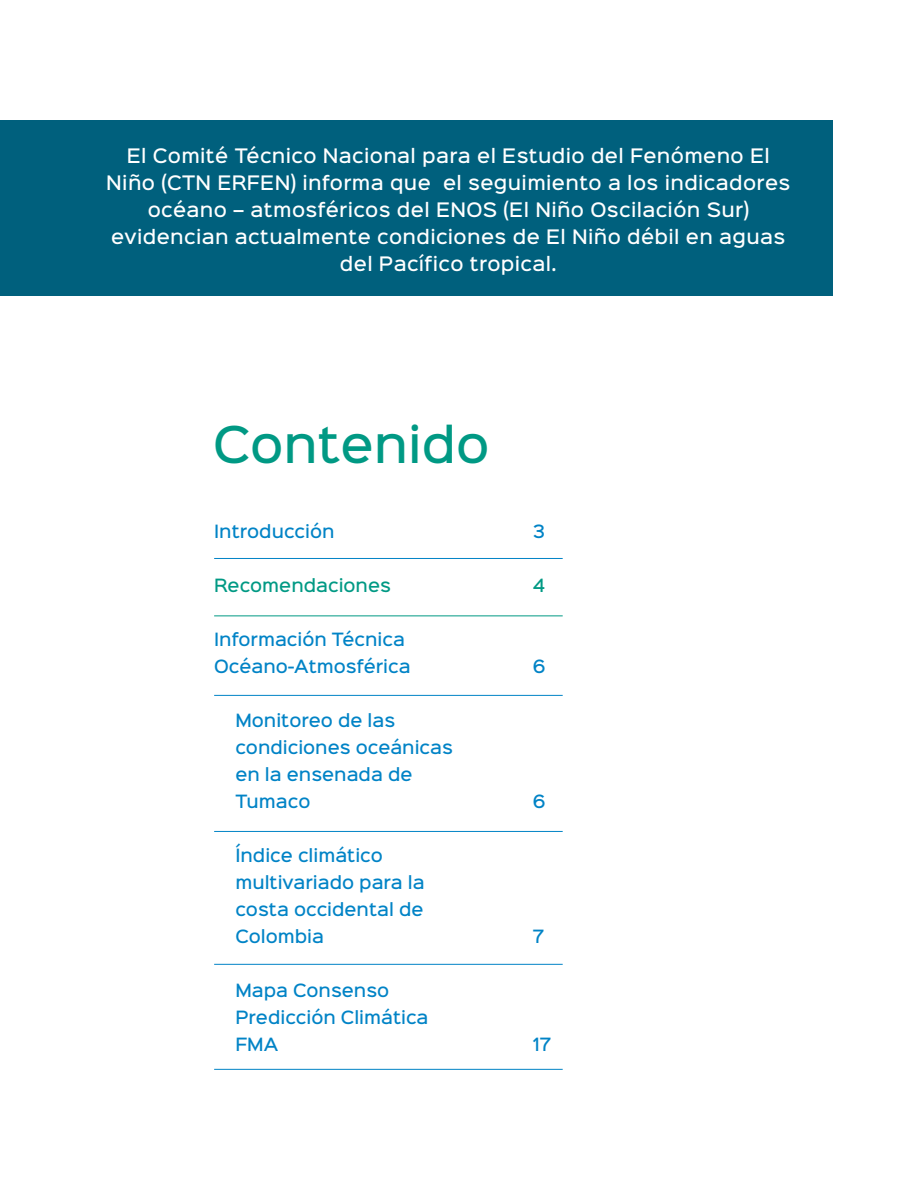
<style>
.page{position:relative;width:918px;height:1188px;background:#fff}
.page>*{position:absolute;margin:0;border:0;box-sizing:border-box;transform-origin:0 0}
.t1{font:500 45.6px "Sinkin Sans 500";color:#009984}
.t2{font:500 18px/27px "Sinkin Sans 500";letter-spacing:.02em;color:#fff;text-align:center}
.t3{font:500 16.5px/27px "Sinkin Sans 500";color:#0083c6}
.t4{font:500 16.5px "Sinkin Sans 500";color:#009984}
</style>
<div class="page">
<hr style="left:214px;top:558px;width:349px;height:1px;background:#0083c6">
<hr style="left:214px;top:616px;width:349px;height:1px;background:#009984">
<hr style="left:214px;top:695px;width:349px;height:1px;background:#0083c6">
<hr style="left:214px;top:831px;width:349px;height:1px;background:#0083c6">
<hr style="left:214px;top:964px;width:349px;height:1px;background:#0083c6">
<hr style="left:214px;top:1069px;width:349px;height:1px;background:#0083c6">
<div style="left:0;top:120px;width:833px;height:175px;background:#00607d"></div>
<p class="t2" style="left:106px;top:141px;width:686px">El Comité Técnico Nacional para el Estudio del Fenómeno El Niño (CTN ERFEN) informa que el seguimiento a los indicadores océano – atmosféricos del ENOS (El Niño Oscilación Sur) evidencian actualmente condiciones de El Niño débil en aguas del Pacífico tropical.</p>
<h1 class="t1" style="left:213px;top:405px;width:278px">Contenido</h1>
<p class="t3" style="left:214px;top:517px;width:122px">Introducción</p>
<p class="t4" style="left:214px;top:571px;width:178px">Recomendaciones</p>
<p class="t3" style="left:214px;top:625px;width:198px">Información Técnica<br>Océano-Atmosférica</p>
<p class="t3" style="left:235px;top:706px;width:219px">Monitoreo de las condiciones oceánicas en la ensenada de<br>Tumaco</p>
<p class="t3" style="left:235px;top:841px;width:191px">Índice climático multivariado para la costa occidental de<br>Colombia</p>
<p class="t3" style="left:235px;top:976px;width:195px">Mapa Consenso<br>Predicción Climática<br>FMA</p>
<p class="t3" style="left:533px;top:517px;width:14px">3</p>
<p class="t4" style="left:533px;top:571px;width:14px">4</p>
<p class="t3" style="left:533px;top:652px;width:14px">6</p>
<p class="t3" style="left:533px;top:787px;width:14px">6</p>
<p class="t3" style="left:533px;top:922px;width:13px">7</p>
<p class="t3" style="left:533px;top:1030px;width:20px">17</p>
</div>
